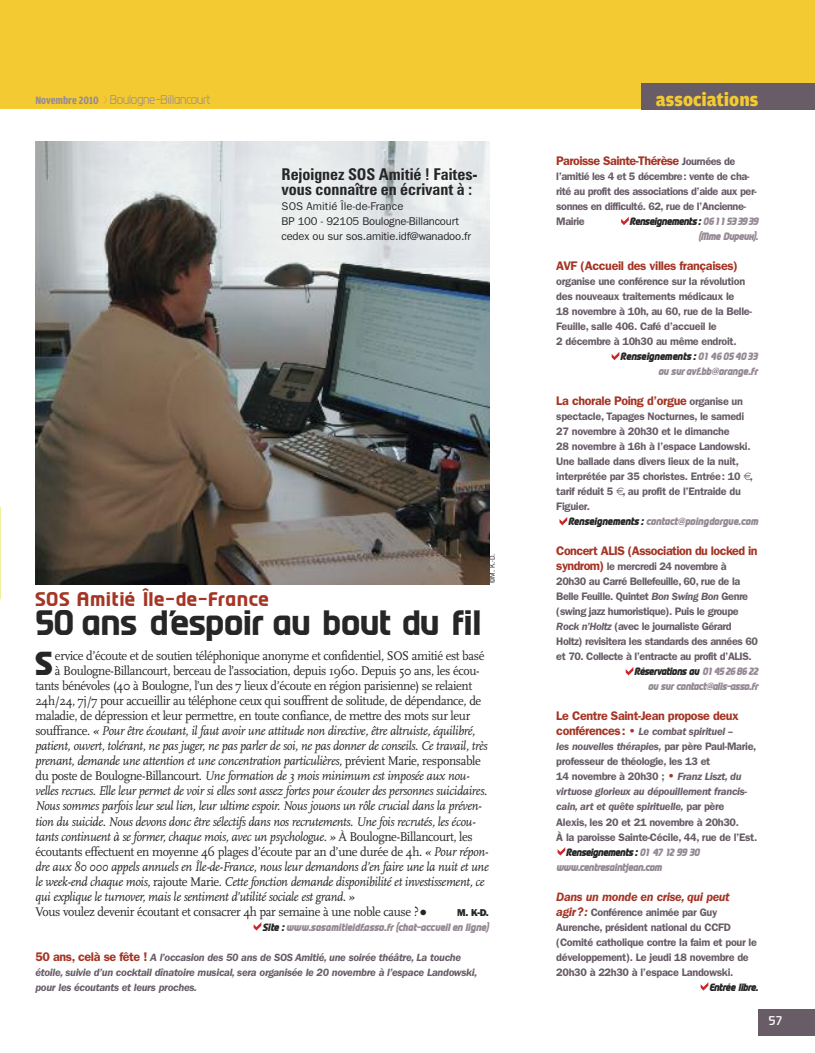
<style>
.page{position:relative;width:815px;height:1053px;background:#fff}
.page>*{position:absolute;margin:0;border:0;box-sizing:border-box;transform-origin:0 0}
.t1{font:700 31.25px "Prosper";letter-spacing:.005em;color:#272627}
.t2{font:900 29.5px "Prosper";color:#272627;scale:.95 1}
.t3{font:900 18.75px "Amplitude";color:#f3ca32}
.t4{font:700 17.5px "Prosper";letter-spacing:.05em;color:#a53525}
.t5{font:700 condensed 16.25px/15px "Zurich BT";color:#272627}
.t6{font:italic 13.12px "Scala";letter-spacing:-.025em;color:#272627;scale:.95 1}
.t7{font:13.12px "Scala";letter-spacing:-.03em;color:#272627;scale:.95 1}
.t8{font:600 12.5px "Franklin Gothic";letter-spacing:-.03em;color:#a53525}
.t9{font:italic 600 12.5px "Franklin Gothic";letter-spacing:-.03em;color:#a53525}
.t10{font:11.25px/15px "Franklin Gothic";letter-spacing:-.02em;color:#272627}
.t11{font:300 11.25px "Prosper";letter-spacing:.015em;color:#958a95}
.t12{font:500 11.25px "Prosper";color:#fff}
.t13{font:600 10.88px/15px "Franklin Gothic";letter-spacing:-.03em;color:#685d67}
.t14{font:italic 600 10.88px/15px "Franklin Gothic";letter-spacing:-.03em;color:#685d67}
.t15{font:800 10px "Franklin Gothic";color:#272627}
.t16{font:italic 900 9.38px/15px "Prosper";letter-spacing:-.03em;color:#958a95;text-align:right;scale:.9 1}
.t17{font:italic 900 9.38px/15px "Prosper";letter-spacing:-.05em;color:#958a95;scale:.9 1}
.t18{font:italic 900 9.38px "Prosper";letter-spacing:-.01em;color:#958a95;scale:.9 1}
.t19{font:italic 900 9.38px "Prosper";letter-spacing:-.03em;color:#272627;scale:.9 1}
.t20{font:7.5px "Franklin Gothic";color:#272627;scale:.9 1}
.s1{font-family:"Amplitude Cond";font-weight:700}
.s2{font-style:normal}
.s3{font-style:italic}
.s4{font-family:"Franklin Gothic";font-weight:800;font-size:16.25px}
.s5{color:#272627}
.s6{font-style:normal;font-size:12.5px;color:#a53525}
.s7{font-size:10.88px;color:#685d67}
.s8{font-size:12.5px;color:#a53525}
.s9{font-style:italic;font-size:12.5px;color:#a53525}
</style>
<div class="page">
<hr style="left:0;top:507px;width:1px;height:92px;background:#f0f09b">
<div style="left:758px;top:1008px;width:57px;height:27px;background:#685d67"></div>
<div style="left:0;top:0;width:815px;height:109px;background:#f3ca32"></div>
<div style="left:641px;top:83px;width:174px;height:27px;background:#685d67"></div>
<svg style="left:254px;top:922px;width:7px;height:8px"></svg>
<svg style="left:612px;top:352px;width:7px;height:8px"></svg>
<svg style="left:621px;top:217px;width:8px;height:8px"></svg>
<svg style="left:559px;top:517px;width:8px;height:8px"></svg>
<svg style="left:626px;top:667px;width:7px;height:8px"></svg>
<svg style="left:558px;top:847px;width:7px;height:8px"></svg>
<svg style="left:701px;top:982px;width:7px;height:8px"></svg>
<img style="left:35px;top:142px;width:454px;height:442px">
<p class="t11" style="left:35px;top:95px;width:177px"><span class="s1">Novembre 2010</span> Boulogne-Billancourt</p>
<h3 class="t3" style="left:656px;top:89px;width:104px">associations</h3>
<h3 class="t5" style="left:282px;top:168px;width:197px">Rejoignez SOS Amitié ! Faites&shy;vous connaître en écrivant à :</h3>
<p class="t10" style="left:282px;top:200px;width:191px">SOS Amitié Île-de-France<br>BP 100 - 92105 Boulogne-Billancourt cedex ou sur sos.amitie.idf@wanadoo.fr</p>
<p class="t20" style="left:490px;top:582px;width:33px;rotate:-90deg">©M. K.-D.</p>
<h3 class="t4" style="left:35px;top:592px;width:236px">SOS Amitié Île-de-France</h3>
<h1 class="t1" style="left:35px;top:610px;width:448px">50 ans d’espoir au bout du fil</h1>
<h2 class="t2" style="left:35px;top:652px;width:21px">S</h2>
<p class="t7" style="left:55px;top:648px;width:454px">ervice d’écoute et de soutien téléphonique anonyme et confidentiel, SOS amitié est basé</p>
<p class="t7" style="left:55px;top:663px;width:448px">à Boulogne-Billancourt, berceau de l’association, depuis 1960. Depuis 50 ans, les écou-</p>
<p class="t7" style="left:35px;top:678px;width:461px">tants bénévoles (40 à Boulogne, l’un des 7 lieux d’écoute en région parisienne) se relaient</p>
<p class="t7" style="left:35px;top:693px;width:471px">24h/24, 7j/7 pour accueillir au téléphone ceux qui souffrent de solitude, de dépendance, de</p>
<p class="t7" style="left:35px;top:708px;width:459px">maladie, de dépression et leur permettre, en toute confiance, de mettre des mots sur leur</p>
<p class="t6" style="left:35px;top:723px;width:465px"><span class="s2">souffrance.</span> « Pour être écoutant, il faut avoir une attitude non directive, être altruiste, équilibré,</p>
<p class="t6" style="left:35px;top:738px;width:477px">patient, ouvert, tolérant, ne pas juger, ne pas parler de soi, ne pas donner de conseils. Ce travail, très</p>
<p class="t6" style="left:35px;top:753px;width:471px">prenant, demande une attention et une concentration particulières, <span class="s2">prévient Marie, responsable</span></p>
<p class="t6" style="left:35px;top:768px;width:458px"><span class="s2">du poste de Boulogne-Billancourt.</span> Une formation de 3 mois minimum est imposée aux nou-</p>
<p class="t6" style="left:35px;top:783px;width:477px">velles recrues. Elle leur permet de voir si elles sont assez fortes pour écouter des personnes suicidaires.</p>
<p class="t6" style="left:35px;top:798px;width:471px">Nous sommes parfois leur seul lien, leur ultime espoir. Nous jouons un rôle crucial dans la préven-</p>
<p class="t6" style="left:35px;top:813px;width:464px">tion du suicide. Nous devons donc être sélectifs dans nos recrutements. Une fois recrutés, les écou-</p>
<p class="t6" style="left:35px;top:828px;width:462px">tants continuent à se former, chaque mois, avec un psychologue. » <span class="s2">À Boulogne-Billancourt, les</span></p>
<p class="t7" style="left:35px;top:843px;width:478px">écoutants effectuent en moyenne 46 plages d’écoute par an d’une durée de 4h. <span class="s3">« Pour répon-</span></p>
<p class="t6" style="left:35px;top:858px;width:479px">dre aux 80 000 appels annuels en Île-de-France, nous leur demandons d’en faire une la nuit et une</p>
<p class="t6" style="left:35px;top:873px;width:474px">le week-end chaque mois<span class="s2">, rajoute Marie.</span> Cette fonction demande disponibilité et investissement, ce</p>
<p class="t6" style="left:35px;top:888px;width:338px">qui explique le turnover, mais le sentiment d’utilité sociale est grand. »</p>
<p class="t7" style="left:35px;top:903px;width:415px">Vous voulez devenir écoutant et consacrer 4h par semaine à une noble cause ?<span class="s4">•</span></p>
<p class="t15" style="left:457px;top:908px;width:33px">M. K-D.</p>
<p class="t16" style="left:263px;top:920px;width:253px"><span class="s5">Site :</span> www.sosamitieidf.asso.fr (chat-accueil en ligne)</p>
<p class="t14" style="left:35px;top:950px;width:443px"><span class="s6">50 ans, celà se fête !</span> A l’occasion des 50 ans de SOS Amitié, une soirée théâtre, La touche étoile, suivie d’un cocktail dînatoire musical, sera organisée le 20 novembre à l’espace Landowski, pour les écoutants et leurs proches.</p>
<p class="t8" style="left:556px;top:156px;width:181px">Paroisse Sainte-Thérèse <span class="s7">Journées de</span></p>
<p class="t13" style="left:556px;top:170px;width:202px">l’amitié les 4 et 5 décembre: vente de cha&shy;rité au profit des associations d’aide aux per&shy;sonnes en difficulté. 62, rue de l’Ancienne-Mairie</p>
<p class="t16" style="left:630px;top:215px;width:144px"><span class="s5">Renseignements:</span> 0611533939 (Mme Dupeux).</p>
<p class="t8" style="left:556px;top:261px;width:183px">AVF (Accueil des villes françaises)</p>
<p class="t13" style="left:556px;top:275px;width:197px">organise une conférence sur la révolution des nouveaux traitements médicaux le<br>18 novembre à 10h, au 60, rue de la Belle-Feuille, salle 406. Café d’accueil le<br>2 décembre à 10h30 au même endroit.</p>
<p class="t16" style="left:621px;top:350px;width:154px"><span class="s5">Renseignements :</span> 01 46 05 40 33 ou sur avf.bb@orange.fr</p>
<p class="t8" style="left:556px;top:396px;width:188px">La chorale Poing d’orgue <span class="s7">organise un</span></p>
<p class="t13" style="left:556px;top:410px;width:198px">spectacle, Tapages Nocturnes, le samedi 27 novembre à 20h30 et le dimanche<br>28 novembre à 16h à l’espace Landowski.<br>Une ballade dans divers lieux de la nuit, interprétée par 35 choristes. Entrée: 10 , tarif réduit 5 , au profit de l’Entraide du Figuier.</p>
<p class="t18" style="left:568px;top:518px;width:212px"><span class="s5">Renseignements :</span> contact@poingdorgue.com</p>
<p class="t8" style="left:556px;top:546px;width:203px">Concert ALIS (Association du locked in</p>
<p class="t13" style="left:556px;top:560px;width:203px"><span class="s8">syndrom)</span> le mercredi 24 novembre à 20h30 au Carré Bellefeuille, 60, rue de la Belle Feuille. Quintet <span class="s3">Bon Swing Bon</span> Genre (swing jazz humoristique). Puis le groupe <span class="s3">Rock n’Holtz</span> (avec le journaliste Gérard Holtz) revisitera les standards des années 60 et 70. Collecte à l’entracte au profit d’ALIS.</p>
<p class="t16" style="left:634px;top:665px;width:139px"><span class="s5">Réservations au</span> 0145268622 ou sur contact@alis-asso.fr</p>
<p class="t8" style="left:556px;top:711px;width:184px">Le Centre Saint-Jean propose deux</p>
<p class="t13" style="left:556px;top:725px;width:203px"><span class="s8">conférences: •</span> <span class="s3">Le combat spirituel –<br>les nouvelles thérapies,</span> par père Paul-Marie, professeur de théologie, les 13 et<br>14 novembre à 20h30 ; <span class="s8">•</span> <span class="s3">Franz Liszt, du virtuose glorieux au dépouillement francis&shy;cain, art et quête spirituelle,</span> par père Alexis, les 20 et 21 novembre à 20h30.<br>À la paroisse Sainte-Cécile, 44, rue de l’Est.</p>
<p class="t17" style="left:556px;top:845px;width:160px;text-indent:10px"><span class="s5">Renseignements:</span> 01 47 12 99 30 www.centresaintjean.com</p>
<p class="t9" style="left:556px;top:891px;width:175px">Dans un monde en crise, qui peut</p>
<p class="t13" style="left:556px;top:905px;width:202px"><span class="s9">agir?:</span> Conférence animée par Guy Aurenche, président national du CCFD (Comité catholique contre la faim et pour le développement). Le jeudi 18 novembre de 20h30 à 22h30 à l’espace Landowski.</p>
<p class="t19" style="left:709px;top:983px;width:56px">Entrée libre.</p>
<p class="t12" style="left:769px;top:1016px;width:15px">57</p>
</div>
